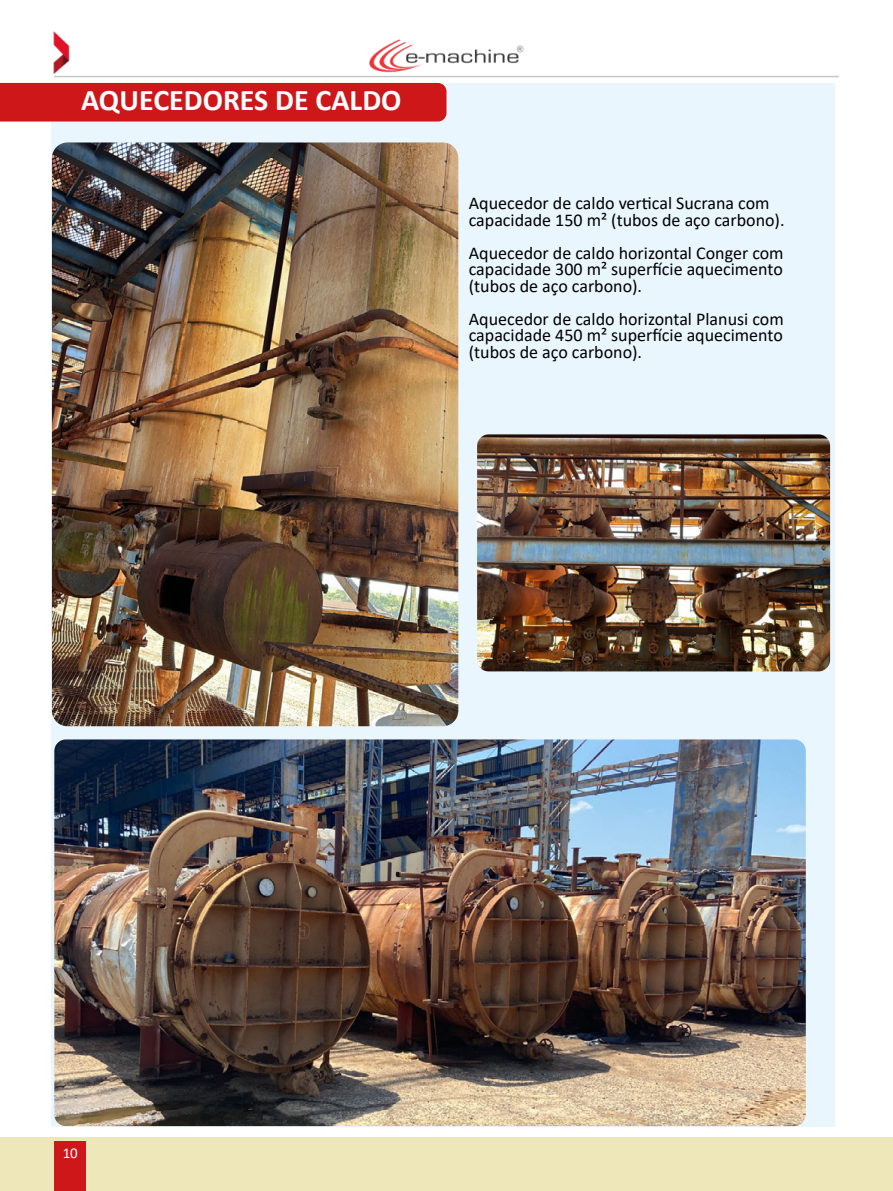
<style>
.page{position:relative;width:893px;height:1191px;background:#fff}
.page>*{position:absolute;margin:0;border:0;box-sizing:border-box;transform-origin:0 0}
.t1{font:700 30px "Calibri";color:#fff}
.t2{font:18px/16.5px "Calibri";color:#000;text-align:justify}
.t3{font:15px "Calibri";color:#fff}
</style>
<div class="page">
<img style="left:369px;top:39px;width:155px;height:34px">
<hr style="left:54px;top:76px;width:785px;height:1px;background:#c6c6c6">
<div style="left:0;top:1137px;width:893px;height:54px;background:#eee7b9"></div>
<div style="left:54px;top:1141px;width:32px;height:50px;background:#cd1719"></div>
<img style="left:53px;top:31px;width:17px;height:45px">
<div style="left:52px;top:83px;width:783px;height:1043px;background:#eaf6fe"></div>
<div style="left:0;top:83px;width:446px;height:38px;background:#cd1719"></div>
<img style="left:52px;top:142px;width:406px;height:584px">
<img style="left:54px;top:739px;width:752px;height:387px">
<img style="left:477px;top:434px;width:353px;height:237px">
<h1 class="t1" style="left:81px;top:79px;width:322px">AQUECEDORES DE CALDO</h1>
<p class="t2" style="left:469px;top:194px;width:317px">Aquecedor de caldo vertical Sucrana com capacidade 150 m² (tubos de aço carbono).</p>
<p class="t2" style="left:469px;top:244px;width:316px">Aquecedor de caldo horizontal Conger com capacidade 300 m² superfície aquecimento (tubos de aço carbono).</p>
<p class="t2" style="left:469px;top:310px;width:316px">Aquecedor de caldo horizontal Planusi com capacidade 450 m² superfície aquecimento (tubos de aço carbono).</p>
<p class="t3" style="left:63px;top:1142px;width:17px">10</p>
</div>
